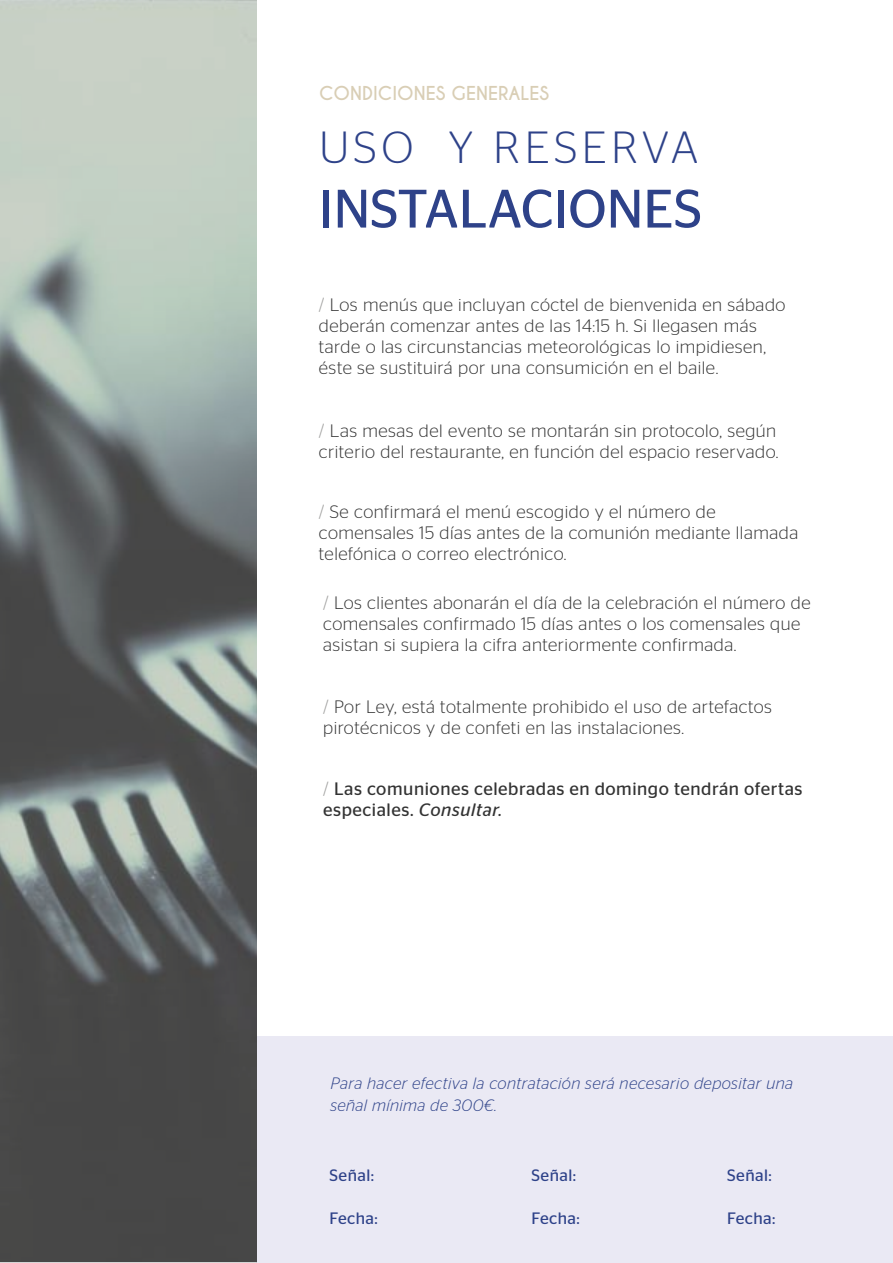
<style>
.page{position:relative;width:893px;height:1263px;background:#fff}
.page>*{position:absolute;margin:0;border:0;box-sizing:border-box;transform-origin:0 0}
.t1{font:54px "Stag Sans";color:#2e4289}
.t2{font:300 45px "Stag Sans";letter-spacing:.1em;color:#2e4289}
.t3{font:300 18px/21px "Stag Sans";letter-spacing:.03em;color:#333}
.t4{font:18px/21px "Stag Sans";letter-spacing:.03em;color:#333}
.t5{font:700 18px "Caviar Dreams";color:#d9ceb5}
.t6{font:italic 300 16.5px/21.6px "Stag Sans";letter-spacing:.025em;color:#2e4289}
.t7{font:16.5px "Stag Sans";letter-spacing:.025em;color:#2e4289}
.s1{color:#9d9d9c}
.s2{font-weight:300;color:#9d9d9c}
.s3{font-style:italic}
</style>
<div class="page">
<div style="left:257px;top:1037px;width:636px;height:226px;background:#eae9f4"></div>
<svg style="left:0;top:0;width:257px;height:1263px;background:#79807c"></svg>
<p class="t5" style="left:319px;top:82px;width:232px">CONDICIONES GENERALES</p>
<h2 class="t2" style="left:319px;top:123px;width:381px">USO Y RESERVA</h2>
<h1 class="t1" style="left:319px;top:178px;width:384px">INSTALACIONES</h1>
<p class="t3" style="left:319px;top:294px;width:468px"><span class="s1">/</span> Los menús que incluyan cóctel de bienvenida en sábado deberán comenzar antes de las 14:15 h. Si llegasen más tarde o las circunstancias meteorológicas lo impidiesen, éste se sustituirá por una consumición en el baile.</p>
<p class="t3" style="left:319px;top:419px;width:461px"><span class="s1">/</span> Las mesas del evento se montarán sin protocolo, según criterio del restaurante, en función del espacio reservado.</p>
<p class="t3" style="left:319px;top:501px;width:481px"><span class="s1">/</span> Se confirmará el menú escogido y el número de comensales 15 días antes de la comunión mediante llamada telefónica o correo electrónico.</p>
<p class="t3" style="left:323px;top:592px;width:489px"><span class="s1">/</span> Los clientes abonarán el día de la celebración el número de comensales confirmado 15 días antes o los comensales que asistan si supiera la cifra anteriormente confirmada.</p>
<p class="t3" style="left:323px;top:696px;width:450px"><span class="s1">/</span> Por Ley, está totalmente prohibido el uso de artefactos pirotécnicos y de confeti en las instalaciones.</p>
<p class="t4" style="left:323px;top:778px;width:481px"><span class="s2">/</span> Las comuniones celebradas en domingo tendrán ofertas especiales. <span class="s3">Consultar.</span></p>
<p class="t6" style="left:330px;top:1072px;width:464px">Para hacer efectiva la contratación será necesario depositar una señal mínima de 300€.</p>
<p class="t7" style="left:330px;top:1166px;width:46px">Señal:</p>
<p class="t7" style="left:532px;top:1166px;width:46px">Señal:</p>
<p class="t7" style="left:727px;top:1166px;width:46px">Señal:</p>
<p class="t7" style="left:330px;top:1208px;width:50px">Fecha:</p>
<p class="t7" style="left:532px;top:1208px;width:50px">Fecha:</p>
<p class="t7" style="left:727px;top:1208px;width:50px">Fecha:</p>
</div>
